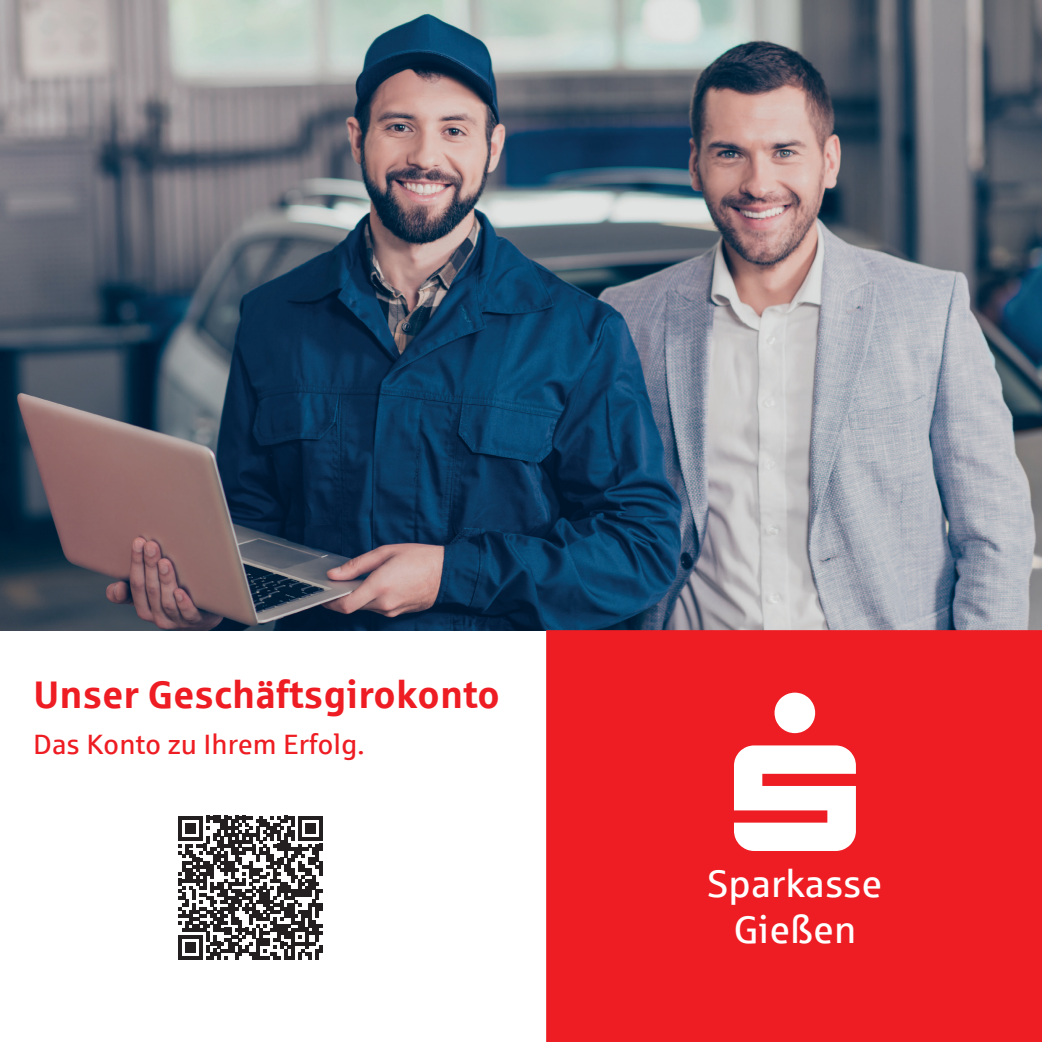
<style>
.page{position:relative;width:1042px;height:1042px;background:#fff}
.page>*{position:absolute;margin:0;border:0;box-sizing:border-box;transform-origin:0 0}
.t1{font:700 38.5px "Sparkasse Rg";color:#ee1d23}
.t2{font:38.5px/46.2px "Sparkasse Rg";color:#fff;text-align:center}
.t3{font:28px "Sparkasse Rg";color:#ee1d23}
</style>
<div class="page">
<img style="left:0;top:0;width:1042px;height:630px">
<div style="left:546px;top:630px;width:496px;height:412px;background:#ee1d23"></div>
<svg style="left:179px;top:816px;width:143px;height:143px"></svg>
<div style="left:734px;top:690px;width:122px;height:161px;background:#ee1d23"></div>
<p class="t1" style="left:33px;top:670px;width:469px">Unser Geschäftsgirokonto</p>
<p class="t3" style="left:33px;top:727px;width:333px">Das Konto zu Ihrem Erfolg.</p>
<p class="t2" style="left:707px;top:859px;width:176px">Sparkasse<br>Gießen</p>
</div>
